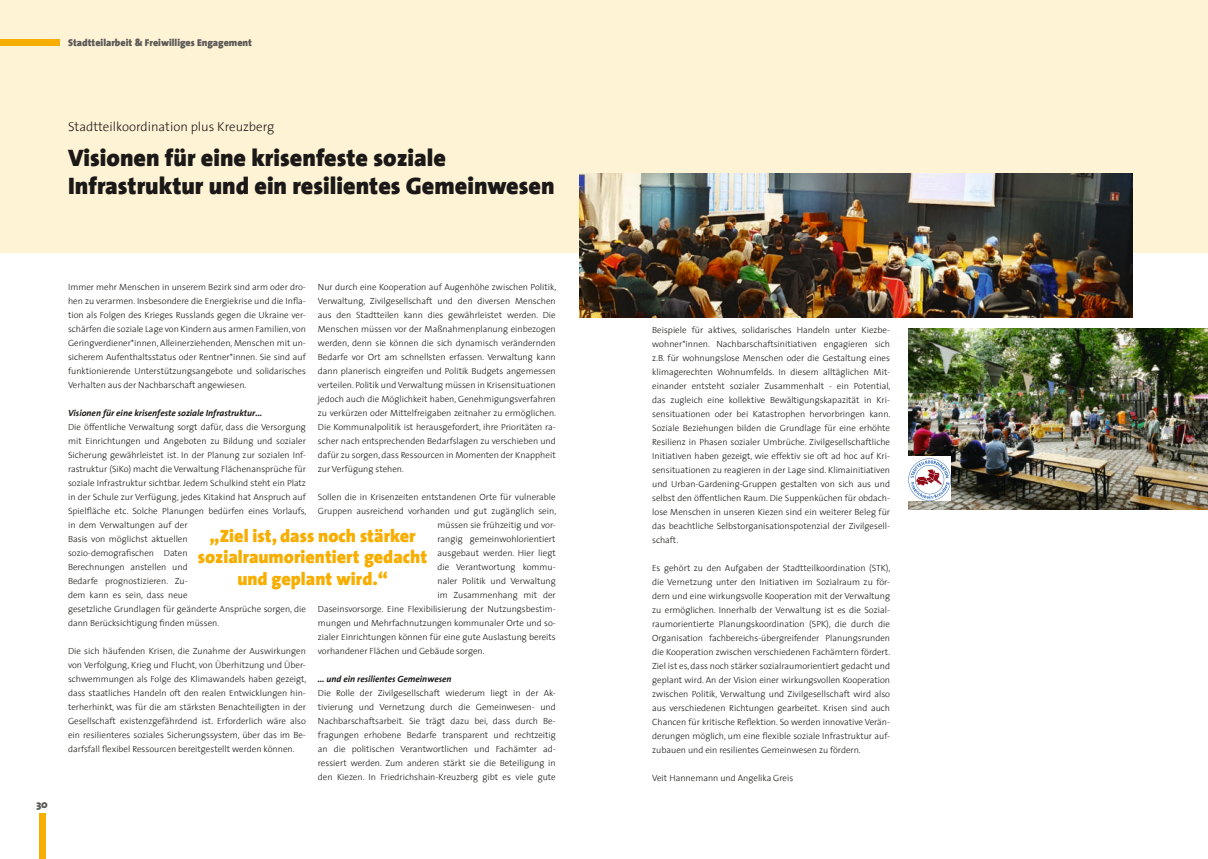
<style>
.page{position:relative;width:1208px;height:859px;background:#fff}
.page>*{position:absolute;margin:0;border:0;box-sizing:border-box;transform-origin:0 0}
.t1{font:900 24px/28.8px "The Sans";color:#1b1917}
.t2{font:900 18px/21.6px "The Sans";color:#f7ae00;text-align:center}
.t3{font:300 13px "The Sans";color:#1b1917}
.t4{font:900 11px "The Sans";color:#5d5b58}
.t5{font:900 10px "The Sans";color:#5d5b58}
.t6{font:300 9px/14px "The Sans";color:#1b1917;text-align:justify}
.t7{font:italic 700 9px "The Sans";color:#1b1917}
</style>
<div class="page">
<div style="left:0;top:0;width:1208px;height:252px;background:#fff3d6"></div>
<div style="left:0;top:39px;width:60px;height:7px;background:#f7ae00"></div>
<div style="left:39px;top:814px;width:6px;height:45px;background:#f7ae00"></div>
<img style="left:580px;top:173px;width:552px;height:145px">
<img style="left:908px;top:328px;width:299px;height:182px">
<div style="left:908px;top:457px;width:43px;height:44px;background:#fff"></div>
<svg style="left:908px;top:458px;width:43px;height:43px"></svg>
<p class="t5" style="left:68px;top:38px;width:185px">Stadtteilarbeit &amp; Freiwilliges Engagement</p>
<h3 class="t3" style="left:68px;top:116px;width:208px">Stadtteilkoordination plus Kreuzberg</h3>
<h1 class="t1" style="left:68px;top:143px;width:488px">Visionen für eine krisenfeste soziale<br>Infrastruktur und ein resilientes Gemeinwesen</h1>
<p class="t4" style="left:37px;top:800px;width:13px">30</p>
<p class="t6" style="left:318px;top:280px;width:240px">Nur durch eine Kooperation auf Augenhöhe zwischen Politik, Verwaltung, Zivilgesellschaft und den diversen Menschen aus den Stadtteilen kann dies gewährleistet werden. Die Menschen müssen vor der Maßnahmenplanung einbezogen werden, denn sie können die sich dynamisch verändernden Bedarfe vor Ort am schnellsten erfassen. Verwaltung kann dann planerisch eingreifen und Politik Budgets angemessen verteilen. Politik und Verwaltung müssen in Krisensituationen jedoch auch die Möglichkeit haben, Genehmigungsverfahren zu verkürzen oder Mittelfreigaben zeitnaher zu ermöglichen.<br>Die Kommunalpolitik ist herausgefordert, ihre Prioritäten ra&shy;scher nach entsprechenden Bedarfslagen zu verschieben und dafür zu sorgen, dass Ressourcen in Momenten der Knappheit zur Verfügung stehen.</p>
<p class="t6" style="left:318px;top:490px;width:239px">Sollen die in Krisenzeiten entstandenen Orte für vulnerable</p>
<p class="t6" style="left:318px;top:504px;width:240px">Gruppen ausreichend vorhanden und gut zugänglich sein,</p>
<p class="t6" style="left:437px;top:518px;width:120px">müssen sie frühzeitig und vor-</p>
<p class="t6" style="left:437px;top:533px;width:120px">rangig gemeinwohlorientiert</p>
<p class="t6" style="left:437px;top:547px;width:120px">ausgebaut werden. Hier liegt</p>
<p class="t6" style="left:437px;top:561px;width:120px">die Verantwortung kommu-</p>
<p class="t6" style="left:437px;top:575px;width:120px">naler Politik und Verwaltung</p>
<p class="t6" style="left:437px;top:589px;width:120px">im Zusammenhang mit der</p>
<p class="t6" style="left:318px;top:602px;width:239px">Daseinsvorsorge. Eine Flexibilisierung der Nutzungsbestim-</p>
<p class="t6" style="left:318px;top:616px;width:239px">mungen und Mehrfachnutzungen kommunaler Orte und so-</p>
<p class="t6" style="left:318px;top:630px;width:239px">zialer Einrichtungen können für eine gute Auslastung bereits</p>
<p class="t6" style="left:318px;top:644px;width:168px">vorhandener Flächen und Gebäude sorgen.</p>
<p class="t7" style="left:318px;top:675px;width:135px">… und ein resilientes Gemeinwesen</p>
<p class="t6" style="left:318px;top:686px;width:239px">Die Rolle der Zivilgesellschaft wiederum liegt in der Ak&shy;tivierung und Vernetzung durch die Gemeinwesen- und Nachbarschaftsarbeit. Sie trägt dazu bei, dass durch Be&shy;fragungen erhobene Bedarfe transparent und rechtzeitig an die politischen Verantwortlichen und Fachämter ad&shy;ressiert werden. Zum anderen stärkt sie die Beteiligung in den Kiezen. In Friedrichshain-Kreuzberg gibt es viele gute</p>
<p class="t6" style="left:68px;top:281px;width:239px">Immer mehr Menschen in unserem Bezirk sind arm oder dro&shy;hen zu verarmen. Insbesondere die Energiekrise und die Infla&shy;tion als Folgen des Krieges Russlands gegen die Ukraine ver&shy;schärfen die soziale Lage von Kindern aus armen Familien, von Geringverdiener*innen, Alleinerziehenden, Menschen mit un&shy;sicherem Aufenthaltsstatus oder Rentner*innen. Sie sind auf funktionierende Unterstützungsangebote und solidarisches Verhalten aus der Nachbarschaft angewiesen.</p>
<p class="t7" style="left:68px;top:409px;width:195px">Visionen für eine krisenfeste soziale Infrastruktur…</p>
<p class="t6" style="left:68px;top:421px;width:240px;text-align:left">Die öffentliche Verwaltung sorgt dafür, dass die Versorgung mit Einrichtungen und Angeboten zu Bildung und sozialer Sicherung gewährleistet ist. In der Planung zur sozialen Inf&shy;rastruktur (SiKo) macht die Verwaltung Flächenansprüche für soziale Infrastruktur sichtbar. Jedem Schulkind steht ein Platz in der Schule zur Verfügung, jedes Kitakind hat Anspruch auf Spielfläche etc. Solche Planungen bedürfen eines Vorlaufs, in dem Verwaltungen auf der<br>Basis von möglichst aktuellen<br>sozio-demografischen Daten<br>Berechnungen anstellen und<br>Bedarfe prognostizieren. Zu-<br>dem kann es sein, dass neue<br>gesetzliche Grundlagen für geänderte Ansprüche sorgen, die dann Berücksichtigung finden müssen.</p>
<p class="t6" style="left:68px;top:644px;width:240px">Die sich häufenden Krisen, die Zunahme der Auswirkungen von Verfolgung, Krieg und Flucht, von Überhitzung und Über&shy;schwemmungen als Folge des Klimawandels haben gezeigt, dass staatliches Handeln oft den realen Entwicklungen hin&shy;terherhinkt, was für die am stärksten Benachteiligten in der Gesellschaft existenzgefährdend ist. Erforderlich wäre also ein resilienteres soziales Sicherungssystem, über das im Be&shy;darfsfall flexibel Ressourcen bereitgestellt werden können.</p>
<h2 class="t2" style="left:198px;top:525px;width:231px">„Ziel ist, dass noch stärker sozialraumorientiert gedacht und geplant wird.“</h2>
<p class="t6" style="left:652px;top:322px;width:240px">Beispiele für aktives, solidarisches Handeln unter Kiezbe&shy;wohner*innen. Nachbarschaftsinitiativen engagieren sich z.B. für wohnungslose Menschen oder die Gestaltung eines klimagerechten Wohnumfelds. In diesem alltäglichen Mit&shy;einander entsteht sozialer Zusammenhalt - ein Potential, das zugleich eine kollektive Bewältigungskapazität in Kri&shy;sensituationen oder bei Katastrophen hervorbringen kann.<br>Soziale Beziehungen bilden die Grundlage für eine erhöhte Resilienz in Phasen sozialer Umbrüche. Zivilgesellschaftliche Initiativen haben gezeigt, wie effektiv sie oft ad hoc auf Kri&shy;sensituationen zu reagieren in der Lage sind. Klimainitiativen und Urban-Gardening-Gruppen gestalten von sich aus und selbst den öffentlichen Raum. Die Suppenküchen für obdach&shy;lose Menschen in unseren Kiezen sind ein weiterer Beleg für das beachtliche Selbstorganisationspotenzial der Zivilgesell&shy;schaft.</p>
<p class="t6" style="left:652px;top:560px;width:240px">Es gehört zu den Aufgaben der Stadtteilkoordination (STK), die Vernetzung unter den Initiativen im Sozialraum zu för&shy;dern und eine wirkungsvolle Kooperation mit der Verwaltung zu ermöglichen. Innerhalb der Verwaltung ist es die Sozial&shy;raumorientierte Planungskoordination (SPK), die durch die Organisation fachbereichs-übergreifender Planungsrunden die Kooperation zwischen verschiedenen Fachämtern fördert.<br>Ziel ist es, dass noch stärker sozialraumorientiert gedacht und geplant wird. An der Vision einer wirkungsvollen Kooperation zwischen Politik, Verwaltung und Zivilgesellschaft wird also aus verschiedenen Richtungen gearbeitet. Krisen sind auch Chancen für kritische Reflektion. So werden innovative Verän&shy;derungen möglich, um eine flexible soziale Infrastruktur auf&shy;zubauen und ein resilientes Gemeinwesen zu fördern.</p>
<p class="t6" style="left:652px;top:772px;width:142px">Veit Hannemann und Angelika Greis</p>
</div>
